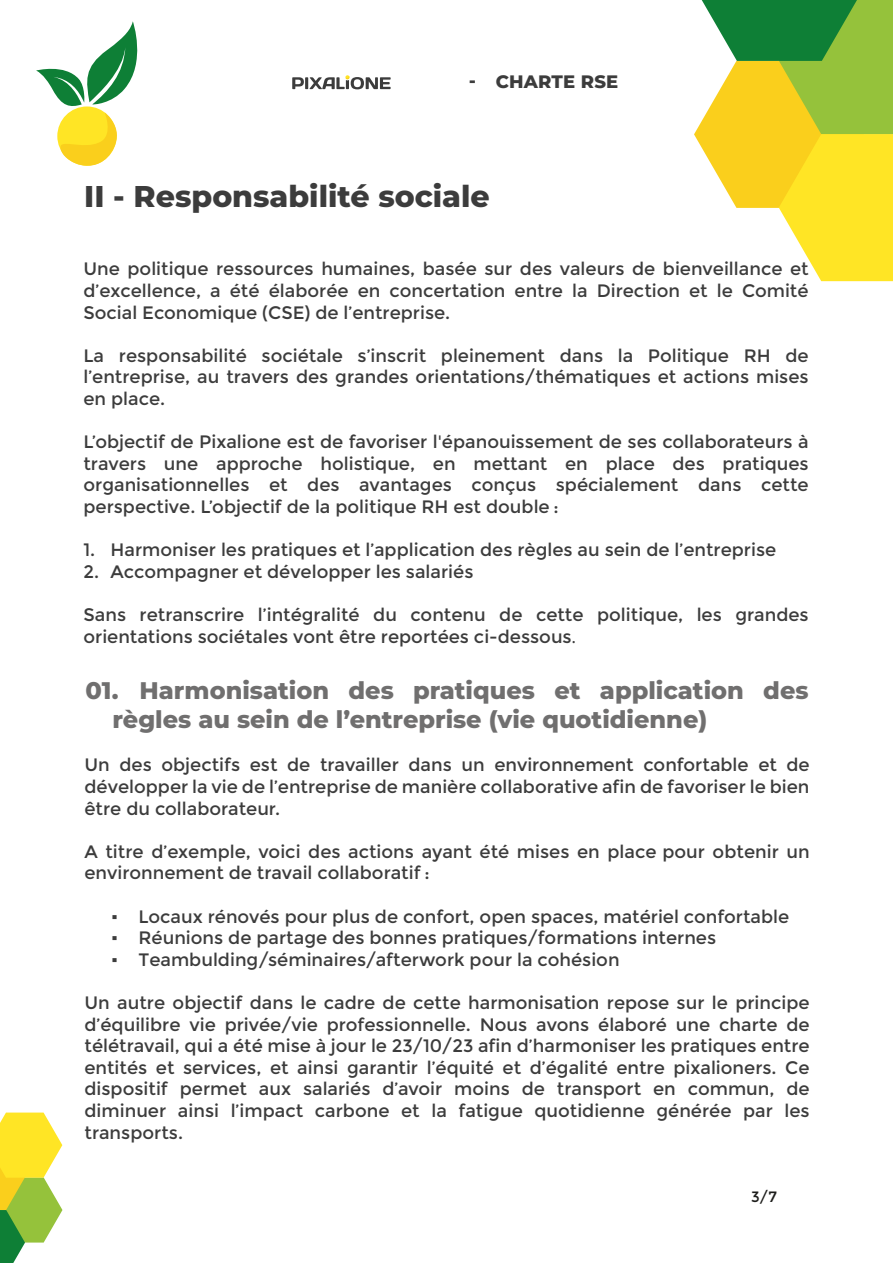
<style>
.page{position:relative;width:893px;height:1263px;background:#fff}
.page>*{position:absolute;margin:0;border:0;box-sizing:border-box;transform-origin:0 0}
.t1{font:800 30px "Montserrat";color:#3c3c3c}
.t2{font:800 24px/28.8px "Montserrat";color:#706f6f}
.t3{font:18px/21.6px "Montserrat";color:#3c3c3c;text-align:justify}
.t4{font:800 18px "Montserrat";letter-spacing:.01em;color:#3c3c3c}
.t5{font:15px "Montserrat";color:#1d1d1b}
.s1{font-family:"Myriad Pro"}
.s2{font-family:"Times New Roman"}
</style>
<div class="page">
<svg style="left:36px;top:21px;width:102px;height:145px"></svg>
<svg style="left:694px;top:0;width:199px;height:281px"></svg>
<svg style="left:0;top:1112px;width:62px;height:151px"></svg>
<svg style="left:292px;top:75px;width:99px;height:14px"></svg>
<p class="t4" style="left:469px;top:70px;width:151px">- CHARTE RSE</p>
<h1 class="t1" style="left:84px;top:182px;width:407px">II - Responsabilité sociale</h1>
<p class="t3" style="left:83px;top:259px;width:727px">Une politique ressources humaines, basée sur des valeurs de bienveillance et d’excellence, a été élaborée en concertation entre la Direction et le Comité Social Economique (CSE) de l’entreprise.</p>
<p class="t3" style="left:83px;top:346px;width:727px">La responsabilité sociétale s’inscrit pleinement dans la Politique RH de l’entreprise, au travers des grandes orientations/thématiques et actions mises en place.</p>
<p class="t3" style="left:83px;top:432px;width:727px">L’objectif de Pixalione est de favoriser l'épanouissement de ses collaborateurs à travers une approche holistique, en mettant en place des pratiques organisationnelles et des avantages conçus spécialement dans cette perspective. L’objectif de la politique RH est double :</p>
<p class="t3" style="left:83px;top:540px;width:694px">1. Harmoniser les pratiques et l’application des règles au sein de l’entreprise</p>
<p class="t3" style="left:83px;top:562px;width:391px">2. Accompagner et développer les salariés</p>
<p class="t3" style="left:83px;top:605px;width:727px">Sans retranscrire l’intégralité du contenu de cette politique, les grandes orientations sociétales vont être reportées ci-dessous<span class="s1">.</span></p>
<h2 class="t2" style="left:113px;top:677px;width:698px;text-indent:-27px">01. Harmonisation des pratiques et application des règles au sein de l’entreprise (vie quotidienne)</h2>
<p class="t3" style="left:84px;top:755px;width:727px">Un des objectifs est de travailler dans un environnement confortable et de développer la vie de l’entreprise de manière collaborative afin de favoriser le bien être du collaborateur.</p>
<p class="t3" style="left:84px;top:841px;width:727px">A titre d’exemple, voici des actions ayant été mises en place pour obtenir un environnement de travail collaboratif :</p>
<p class="t3" style="left:111px;top:906px;width:679px"><span class="s2">▪</span> Locaux rénovés pour plus de confort, open spaces, matériel confortable</p>
<p class="t3" style="left:111px;top:928px;width:606px"><span class="s2">▪</span> Réunions de partage des bonnes pratiques/formations internes</p>
<p class="t3" style="left:111px;top:949px;width:510px"><span class="s2">▪</span> Teambulding/séminaires/afterwork pour la cohésion</p>
<p class="t3" style="left:84px;top:993px;width:727px">Un autre objectif dans le cadre de cette harmonisation repose sur le principe d’équilibre vie privée/vie professionnelle. Nous avons élaboré une charte de télétravail, qui a été mise à jour le 23/10/23 afin d’harmoniser les pratiques entre entités et services, et ainsi garantir l’équité et d’égalité entre pixalioners. Ce dispositif permet aux salariés d’avoir moins de transport en commun, de diminuer ainsi l’impact carbone et la fatigue quotidienne générée par les transports.</p>
<p class="t5" style="left:751px;top:1190px;width:27px">3/7</p>
</div>
